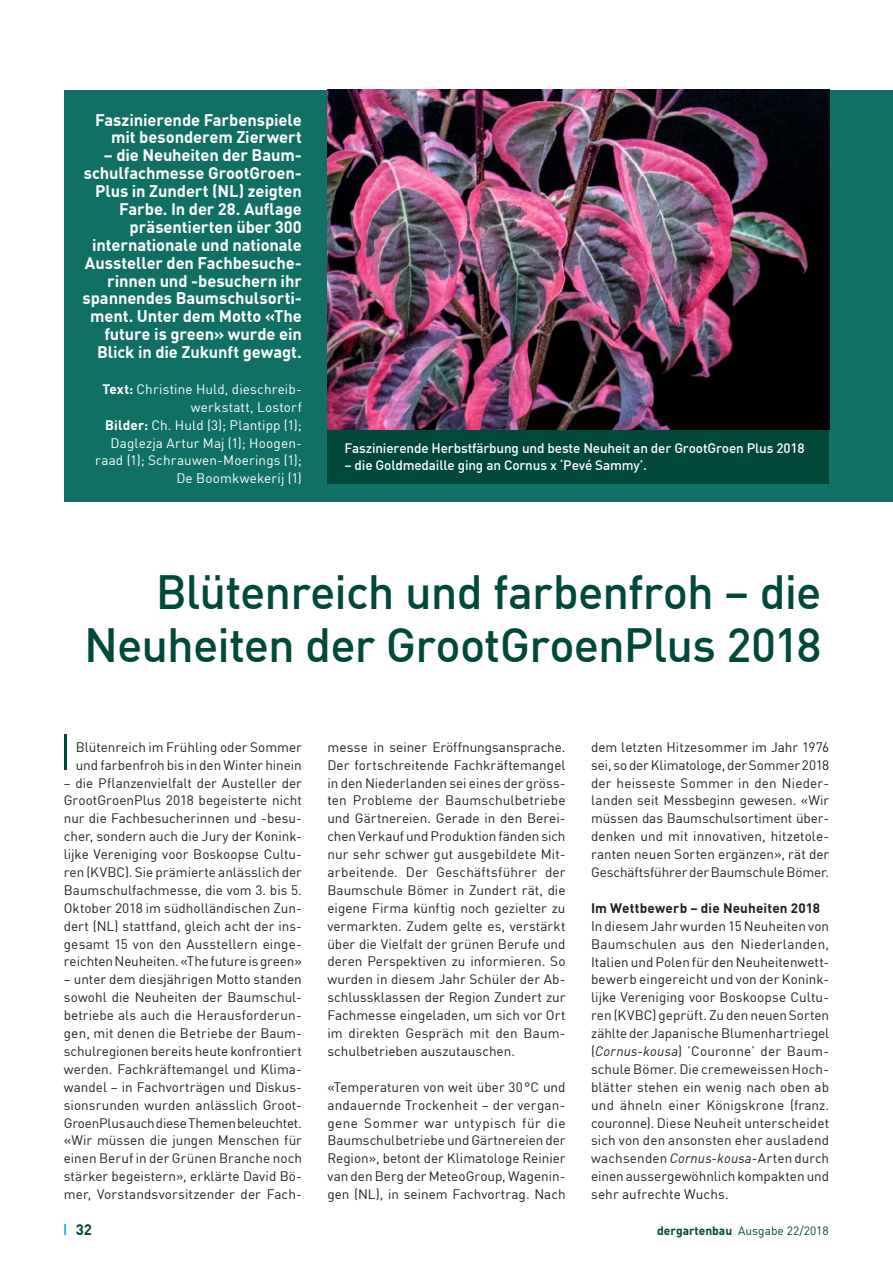
<style>
.page{position:relative;width:893px;height:1263px;background:#fff}
.page>*{position:absolute;margin:0;border:0;box-sizing:border-box;transform-origin:0 0}
.t1{font:500 47.1px/53.7px "DIN Offc Pro";letter-spacing:-.02em;color:#004839;text-align:right}
.t2{font:700 16.5px/17.9px "DIN Offc Pro";letter-spacing:-.005em;color:#fff;text-align:right}
.t3{font:700 15px "DIN Offc Pro";color:#004839}
.t4{font:13.5px/17.9px "DIN Offc Pro";color:#231f20;text-align:justify}
.t5{font:13.5px/17.9px "DIN Offc Pro";letter-spacing:.01em;color:#fff;text-align:right}
.t6{font:500 13.5px "DIN Offc Pro";letter-spacing:-.01em;color:#fff}
.t7{font:700 13.5px "DIN Offc Pro";letter-spacing:.01em;color:#231f20}
.t8{font:12px "DIN Offc Pro";color:#004839}
.s1{font-weight:700}
.s2{font-style:italic}
</style>
<div class="page">
<svg style="left:64px;top:1224px;width:2px;height:11px"></svg>
<div style="left:327px;top:90px;width:566px;height:411px;background:#107065"></div>
<div style="left:64px;top:90px;width:263px;height:411px;background:#107065"></div>
<img style="left:327px;top:90px;width:502px;height:340px">
<hr style="left:64px;top:734px;width:3px;height:36px;background:#004839">
<div style="left:327px;top:430px;width:502px;height:53px;background:#004839"></div>
<p class="t2" style="left:95px;top:108px;width:208px">Faszinierende Farbenspiele mit besonderem Zierwert</p>
<p class="t2" style="left:83px;top:144px;width:221px">– die Neuheiten der Baum&shy;schulfachmesse GrootGroen-<br>Plus in Zundert (NL) zeigten<br>Farbe. In der 28. Auflage präsentierten über 300 internationale und nationale<br>Aussteller den Fachbesuche&shy;rinnen und -besuchern ihr spannendes Baumschulsorti&shy;ment. Unter dem Motto «The future is green» wurde ein<br>Blick in die Zukunft gewagt.</p>
<p class="t5" style="left:95px;top:379px;width:208px"><span class="s1">Text:</span> Christine Huld, dieschreib&shy;werkstatt, Lostorf<br><span class="s1">Bilder:</span> Ch. Huld (3); Plantipp (1);<br>Daglezja Artur Maj (1); Hoogen&shy;raad (1); Schrauwen-Moerings (1);<br>De Boomkwekerij (1)</p>
<p class="t6" style="left:344px;top:438px;width:462px">Faszinierende Herbstfärbung und beste Neuheit an der GrootGroen Plus 2018</p>
<p class="t6" style="left:344px;top:454px;width:304px">– die Goldmedaille ging an Cornus x ‘Pevé Sammy’.</p>
<h1 class="t1" style="left:84px;top:559px;width:739px">Blütenreich und farbenfroh – die<br>Neuheiten der GrootGroenPlus 2018</h1>
<p class="t4" style="left:76px;top:737px;width:228px">Blütenreich im Frühling oder Sommer und farbenfroh bis in den Winter hinein</p>
<p class="t4" style="left:64px;top:772px;width:240px">– die Pflanzenvielfalt der Austeller der GrootGroenPlus 2018 begeisterte nicht nur die Fachbesucherinnen und -besu&shy;cher, sondern auch die Jury der Konink&shy;lijke Vereniging voor Boskoopse Cultu&shy;ren (KVBC). Sie prämierte anlässlich der Baumschulfachmesse, die vom 3. bis 5.<br>Oktober 2018 im südholländischen Zun&shy;dert (NL) stattfand, gleich acht der ins&shy;gesamt 15 von den Ausstellern einge&shy;reichten Neuheiten. «The future is green»</p>
<p class="t4" style="left:64px;top:969px;width:240px">– unter dem diesjährigen Motto standen sowohl die Neuheiten der Baumschul&shy;betriebe als auch die Herausforderun&shy;gen, mit denen die Betriebe der Baum&shy;schulregionen bereits heute konfrontiert werden. Fachkräftemangel und Klima&shy;wandel – in Fachvorträgen und Diskus&shy;sionsrunden wurden anlässlich Groot-GroenPlus auch diese Themen beleuchtet. «Wir müssen die jungen Menschen für einen Beruf in der Grünen Branche noch stärker begeistern», erklärte David Bö&shy;mer, Vorstandsvorsitzender der Fach-</p>
<p class="t4" style="left:327px;top:737px;width:240px">messe in seiner Eröffnungsansprache.<br>Der fortschreitende Fachkräftemangel in den Niederlanden sei eines der gröss&shy;ten Probleme der Baumschulbetriebe und Gärtnereien. Gerade in den Berei&shy;chen Verkauf und Produktion fänden sich nur sehr schwer gut ausgebildete Mit&shy;arbeitende. Der Geschäftsführer der Baumschule Bömer in Zundert rät, die eigene Firma künftig noch gezielter zu vermarkten. Zudem gelte es, verstärkt über die Vielfalt der grünen Berufe und deren Perspektiven zu informieren. So wurden in diesem Jahr Schüler der Ab&shy;schlussklassen der Region Zundert zur Fachmesse eingeladen, um sich vor Ort im direkten Gespräch mit den Baum&shy;schulbetrieben auszutauschen.</p>
<p class="t4" style="left:327px;top:1076px;width:240px">«Temperaturen von weit über 30°C und andauernde Trockenheit – der vergan&shy;gene Sommer war untypisch für die Baumschulbetriebe und Gärtnereien der Region», betont der Klimatologe Reinier van den Berg der MeteoGroup, Wagenin&shy;gen (NL), in seinem Fachvortrag. Nach</p>
<p class="t4" style="left:591px;top:737px;width:240px">dem letzten Hitzesommer im Jahr 1976 sei, so der Klimatologe, der Sommer 2018 der heisseste Sommer in den Nieder&shy;landen seit Messbeginn gewesen. «Wir müssen das Baumschulsortiment über&shy;denken und mit innovativen, hitzetole&shy;ranten neuen Sorten ergänzen», rät der Geschäftsführer der Baumschule Bömer.</p>
<p class="t7" style="left:591px;top:897px;width:230px">Im Wettbewerb – die Neuheiten 2018</p>
<p class="t4" style="left:591px;top:915px;width:240px">In diesem Jahr wurden 15 Neuheiten von Baumschulen aus den Niederlanden, Italien und Polen für den Neuheitenwett&shy;bewerb eingereicht und von der Konink&shy;lijke Vereniging voor Boskoopse Cultu&shy;ren (KVBC) geprüft. Zu den neuen Sorten zählte der Japanische Blumenhartriegel (<span class="s2">Cornus-kousa</span>) ’Couronne’ der Baum&shy;schule Bömer. Die cremeweissen Hoch&shy;blätter stehen ein wenig nach oben ab und ähneln einer Königskrone (franz. couronne). Diese Neuheit unterscheidet sich von den ansonsten eher ausladend wachsenden <span class="s2">Cornus-kousa-</span>Arten durch einen aussergewöhnlich kompakten und sehr aufrechte Wuchs.</p>
<p class="t3" style="left:76px;top:1217px;width:18px">32</p>
<p class="t8" style="left:657px;top:1221px;width:173px"><span class="s1">dergartenbau</span> Ausgabe 22/2018</p>
</div>
